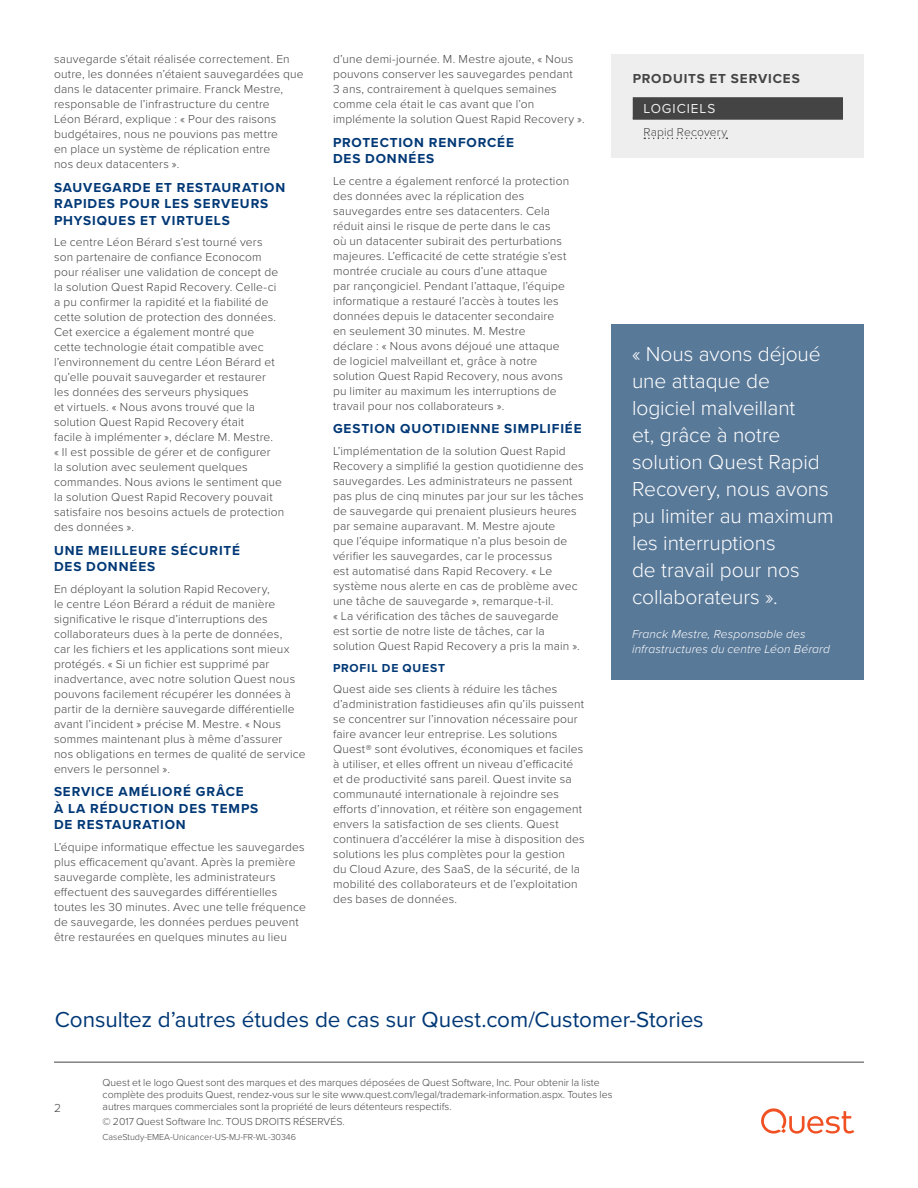
<style>
.page{position:relative;width:918px;height:1188px;background:#fff}
.page>*{position:absolute;margin:0;border:0;box-sizing:border-box;transform-origin:0 0}
._14_Callout_Box_Medi{font:22.5px "Proxima Nova";color:#003876}
._14_Callout_Box_Medi-2{font:300 21px/27px "Proxima Nova";letter-spacing:-.005em;color:#fff}
._05_Section_Heading{font:700 13.5px/16.5px "Proxima Nova";letter-spacing:.065em;color:#003876}
._10_System_Requireme{font:700 13.5px "Proxima Nova";letter-spacing:.065em;color:#444}
._11_System_Requireme{font:13.5px "Proxima Nova";letter-spacing:.065em;color:#eee}
._12_System_Requireme{font:300 12px/15px "Proxima Nova";letter-spacing:.015em;color:#444}
._17_Callout_Box_Byli{font:italic 300 12px/14.4px "Proxima Nova";letter-spacing:.01em;color:#fff}
.t1{font:700 12px "Proxima Nova";letter-spacing:.07em;color:#003876}
.LAST_PAGE_Disclaimer{font:300 10.5px/12px "Proxima Nova";color:#444}
.t2{font:300 9px "Proxima Nova";color:#444}
</style>
<div class="page">
<hr style="left:54px;top:1062px;width:810px;height:1px;background:#444">
<svg style="left:761px;top:1108px;width:93px;height:26px"></svg>
<div style="left:612px;top:324px;width:252px;height:356px;background:#597999"></div>
<div style="left:612px;top:54px;width:252px;height:103px;background:#eee"></div>
<div style="left:633px;top:97px;width:210px;height:23px;background:#444"></div>
<svg style="left:644px;top:138px;width:83px;height:1px"></svg>
<p class="_12_System_Requireme" style="left:54px;top:51px;width:251px">sauvegarde s’était réalisée correctement. En outre, les données n’étaient sauvegardées que dans le datacenter primaire. Franck Mestre, responsable de l’infrastructure du centre<br>Léon Bérard, explique : « Pour des raisons budgétaires, nous ne pouvions pas mettre<br>en place un système de réplication entre<br>nos deux datacenters ».</p>
<p class="_05_Section_Heading" style="left:54px;top:179px;width:233px">SAUVEGARDE ET RESTAURATION<br>RAPIDES POUR LES SERVEURS<br>PHYSIQUES ET VIRTUELS</p>
<p class="_12_System_Requireme" style="left:54px;top:234px;width:232px">Le centre Léon Bérard s’est tourné vers son partenaire de confiance Econocom pour réaliser une validation de concept de la solution Quest Rapid Recovery. Celle-ci a pu confirmer la rapidité et la fiabilité de cette solution de protection des données.<br>Cet exercice a également montré que<br>cette technologie était compatible avec l’environnement du centre Léon Bérard et qu’elle pouvait sauvegarder et restaurer<br>les données des serveurs physiques<br>et virtuels. « Nous avons trouvé que la solution Quest Rapid Recovery était<br>facile à implémenter », déclare M. Mestre.<br>« Il est possible de gérer et de configurer<br>la solution avec seulement quelques commandes. Nous avions le sentiment que la solution Quest Rapid Recovery pouvait satisfaire nos besoins actuels de protection des données ».</p>
<p class="_05_Section_Heading" style="left:54px;top:542px;width:187px">UNE MEILLEURE SÉCURITÉ<br>DES DONNÉES</p>
<p class="_12_System_Requireme" style="left:54px;top:581px;width:253px">En déployant la solution Rapid Recovery,<br>le centre Léon Bérard a réduit de manière significative le risque d’interruptions des collaborateurs dues à la perte de données,<br>car les fichiers et les applications sont mieux protégés. « Si un fichier est supprimé par inadvertance, avec notre solution Quest nous pouvons facilement récupérer les données à partir de la dernière sauvegarde différentielle avant l’incident » précise M. Mestre. « Nous sommes maintenant plus à même d’assurer<br>nos obligations en termes de qualité de service envers le personnel ».</p>
<p class="_05_Section_Heading" style="left:54px;top:783px;width:206px">SERVICE AMÉLIORÉ GRÂCE<br>À LA RÉDUCTION DES TEMPS<br>DE RESTAURATION</p>
<p class="_12_System_Requireme" style="left:54px;top:839px;width:254px">L’équipe informatique effectue les sauvegardes plus efficacement qu’avant. Après la première sauvegarde complète, les administrateurs effectuent des sauvegardes différentielles toutes les 30 minutes. Avec une telle fréquence de sauvegarde, les données perdues peuvent être restaurées en quelques minutes au lieu</p>
<p class="_12_System_Requireme" style="left:333px;top:51px;width:253px">d’une demi-journée. M. Mestre ajoute, « Nous pouvons conserver les sauvegardes pendant<br>3 ans, contrairement à quelques semaines comme cela était le cas avant que l’on implémente la solution Quest Rapid Recovery ».</p>
<p class="_05_Section_Heading" style="left:333px;top:134px;width:182px">PROTECTION RENFORCÉE<br>DES DONNÉES</p>
<p class="_12_System_Requireme" style="left:333px;top:173px;width:238px">Le centre a également renforcé la protection des données avec la réplication des sauvegardes entre ses datacenters. Cela réduit ainsi le risque de perte dans le cas<br>où un datacenter subirait des perturbations majeures. L’efficacité de cette stratégie s’est montrée cruciale au cours d’une attaque<br>par rançongiciel. Pendant l’attaque, l’équipe informatique a restauré l’accès à toutes les données depuis le datacenter secondaire en seulement 30 minutes. M. Mestre<br>déclare : « Nous avons déjoué une attaque de logiciel malveillant et, grâce à notre solution Quest Rapid Recovery, nous avons pu limiter au maximum les interruptions de travail pour nos collaborateurs ».</p>
<p class="_05_Section_Heading" style="left:333px;top:420px;width:250px">GESTION QUOTIDIENNE SIMPLIFIÉE</p>
<p class="_12_System_Requireme" style="left:333px;top:443px;width:252px">L’implémentation de la solution Quest Rapid Recovery a simplifié la gestion quotidienne des sauvegardes. Les administrateurs ne passent pas plus de cinq minutes par jour sur les tâches de sauvegarde qui prenaient plusieurs heures par semaine auparavant. M. Mestre ajoute<br>que l’équipe informatique n’a plus besoin de vérifier les sauvegardes, car le processus<br>est automatisé dans Rapid Recovery. « Le système nous alerte en cas de problème avec une tâche de sauvegarde », remarque-t-il.<br>« La vérification des tâches de sauvegarde<br>est sortie de notre liste de tâches, car la solution Quest Rapid Recovery a pris la main ».</p>
<p class="t1" style="left:333px;top:659px;width:114px">PROFIL DE QUEST</p>
<p class="_12_System_Requireme" style="left:333px;top:681px;width:253px">Quest aide ses clients à réduire les tâches d’administration fastidieuses afin qu’ils puissent se concentrer sur l’innovation nécessaire pour faire avancer leur entreprise. Les solutions Quest® sont évolutives, économiques et faciles à utiliser, et elles offrent un niveau d’efficacité et de productivité sans pareil. Quest invite sa communauté internationale à rejoindre ses efforts d’innovation, et réitère son engagement envers la satisfaction de ses clients. Quest continuera d’accélérer la mise à disposition des solutions les plus complètes pour la gestion<br>du Cloud Azure, des SaaS, de la sécurité, de la mobilité des collaborateurs et de l’exploitation des bases de données.</p>
<p class="_10_System_Requireme" style="left:633px;top:68px;width:169px">PRODUITS ET SERVICES</p>
<p class="_11_System_Requireme" style="left:644px;top:98px;width:73px">LOGICIELS</p>
<p class="_12_System_Requireme" style="left:644px;top:124px;width:85px">Rapid Recovery</p>
<p class="_14_Callout_Box_Medi-2" style="left:632px;top:339px;width:203px">« Nous avons déjoué une attaque de logiciel malveillant<br>et, grâce à notre solution Quest Rapid<br>Recovery, nous avons pu limiter au maximum les interruptions<br>de travail pour nos collaborateurs ».</p>
<p class="_17_Callout_Box_Byli" style="left:632px;top:627px;width:200px">Franck Mestre, Responsable des infrastructures du centre Léon Bérard</p>
<p class="_14_Callout_Box_Medi" style="left:55px;top:1002px;width:651px">Consultez d’autres études de cas sur Quest.com/Customer-Stories</p>
<p class="_12_System_Requireme" style="left:54px;top:1100px;width:8px">2</p>
<p class="LAST_PAGE_Disclaimer" style="left:103px;top:1076px;width:512px">Quest et le logo Quest sont des marques et des marques déposées de Quest Software, Inc. Pour obtenir la liste complète des produits Quest, rendez-vous sur le site www.quest.com/legal/trademark-information.aspx. Toutes les autres marques commerciales sont la propriété de leurs détenteurs respectifs.</p>
<p class="LAST_PAGE_Disclaimer" style="left:103px;top:1115px;width:244px">© 2017 Quest Software Inc. TOUS DROITS RÉSERVÉS.</p>
<p class="t2" style="left:103px;top:1130px;width:195px">CaseStudy-EMEA-Unicancer-US-MJ-FR-WL-30346</p>
</div>
